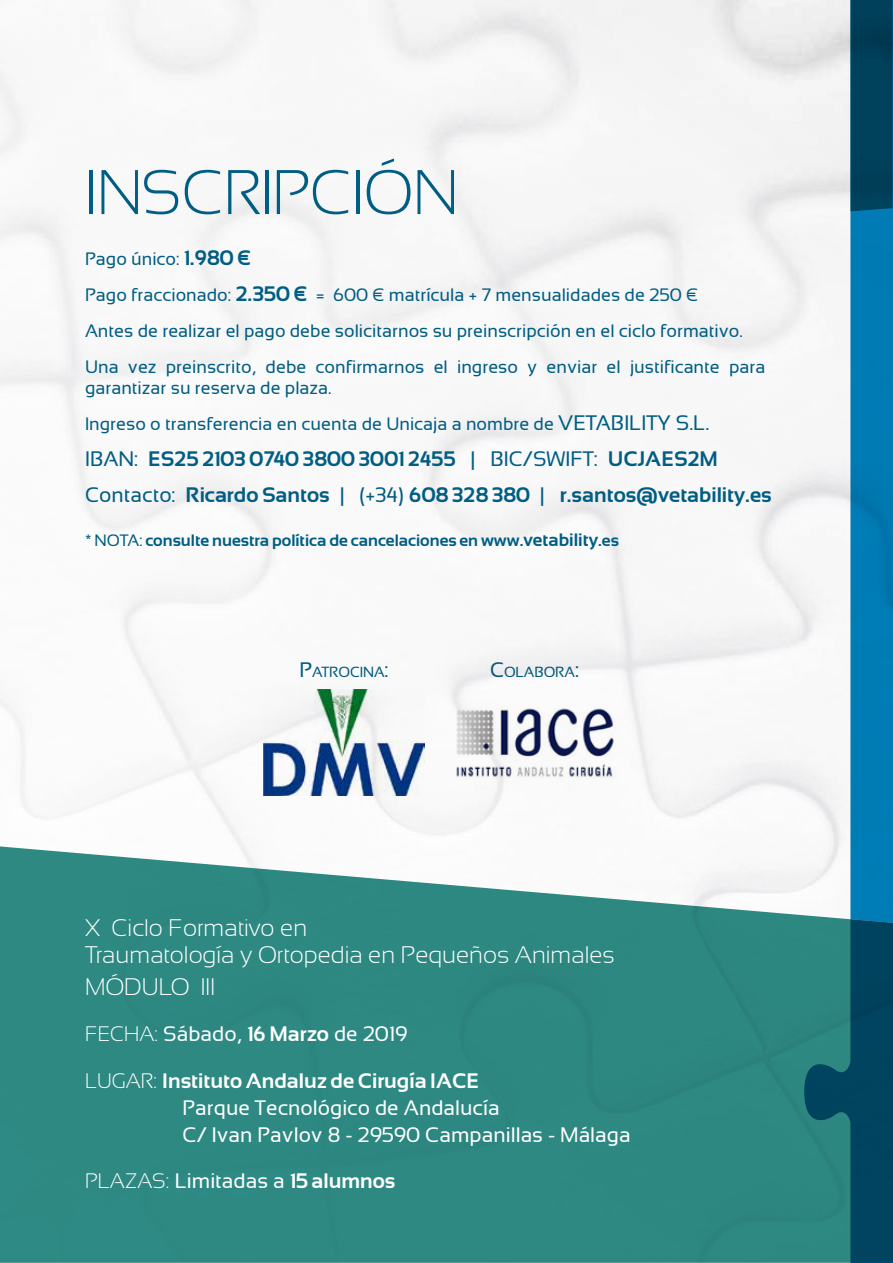
<style>
.page{position:relative;width:893px;height:1263px;background:#f8f8f8}
.page>*{position:absolute;margin:0;border:0;box-sizing:border-box;transform-origin:0 0}
.t1{font:300 63px "Sansation";letter-spacing:-.01em;color:#005d83}
.t2{font:300 24px/27px "Sansation";color:#fff}
.t3{font:21px/27px "Sansation";color:#fff}
.t4{font:700 21px/36px "Sansation";color:#005d83}
.t5{font:18px/36px "Sansation";color:#005d83}
.t6{font:700 16.5px "Sansation";color:#005d83}
.t7{font:14.7px "Sansation";letter-spacing:-.01em;color:#005d83}
.s1{font-weight:700;font-size:21px}
.s2{font-size:21px}
.s3{font-weight:400}
.s4{font-size:18px}
.s5{font-weight:300}
.s6{font-weight:700}
</style>
<div class="page">
<svg style="left:0;top:846px;width:804px;height:417px;background:#3e918c"></svg>
<svg style="left:804px;top:0;width:89px;height:1263px"></svg>
<img style="left:452px;top:689px;width:162px;height:106px">
<img style="left:263px;top:689px;width:162px;height:106px">
<h1 class="t1" style="left:85px;top:158px;width:375px">INSCRIPCIÓN</h1>
<p class="t5" style="left:85px;top:241px;width:682px">Pago único: <span class="s1">1.980 €<br></span>Pago fraccionado: <span class="s1">2.350 €</span> = 600 € matrícula + 7 mensualidades de 250 €<br>Antes de realizar el pago debe solicitarnos su preinscripción en el ciclo formativo.<br>Una vez preinscrito, debe confirmarnos el ingreso y enviar el justificante para</p>
<p class="t5" style="left:85px;top:370px;width:626px">garantizar su reserva de plaza.<br>Ingreso o transferencia en cuenta de Unicaja a nombre de <span class="s2">VETABILITY S.L.</span></p>
<p class="t4" style="left:85px;top:441px;width:688px"><span class="s3">IBAN:</span> ES25 2103 0740 3800 3001 2455 <span class="s3">| BIC/SWIFT:</span> UCJAES2M<br><span class="s3">Contacto:</span> Ricardo Santos <span class="s3">| (+34)</span> 608 328 380 <span class="s3">|</span> r.santos@vetability.es</p>
<p class="t6" style="left:85px;top:531px;width:535px">* <span class="s3">NOTA:</span> consulte nuestra política de cancelaciones en www.<span class="s4">vetability</span>.es</p>
<p class="t7" style="left:300px;top:664px;width:90px"><span class="s2">P</span>ATROCINA<span class="s2">:</span></p>
<p class="t7" style="left:490px;top:664px;width:90px"><span class="s2">C</span>OLABORA<span class="s2">:</span></p>
<h2 class="t2" style="left:85px;top:914px;width:531px">X Ciclo Formativo en<br>Traumatología y Ortopedia en Pequeños Animales</h2>
<h2 class="t2" style="left:85px;top:973px;width:132px">MÓDULO III</h2>
<p class="t3" style="left:85px;top:1020px;width:324px"><span class="s5">FECHA:</span> Sábado, <span class="s6">16 Marzo</span> de 2019</p>
<p class="t3" style="left:183px;top:1067px;width:450px;text-indent:-97px"><span class="s5">LUGAR:</span> <span class="s6">Instituto Andaluz de Cirugía IACE<br></span>Parque Tecnológico de Andalucía<br>C/ Ivan Pavlov 8 - 29590 Campanillas - Málaga</p>
<p class="t3" style="left:85px;top:1167px;width:312px"><span class="s5">PLAZAS:</span> Limitadas a <span class="s6">15 alumnos</span></p>
</div>
